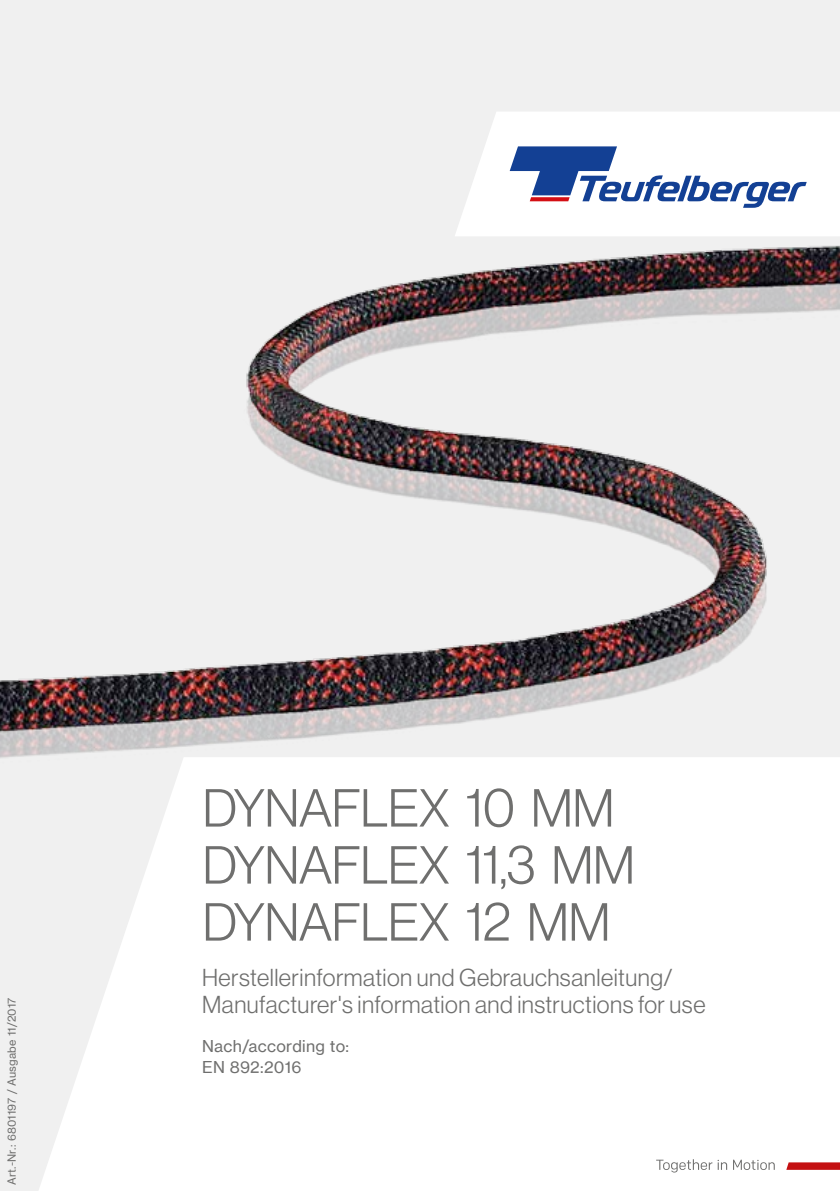
<style>
.page{position:relative;width:840px;height:1191px;background:#fff}
.page>*{position:absolute;margin:0;border:0;box-sizing:border-box;transform-origin:0 0}
.t1{font:52.4px/57px "N Haas Grotesk DS Pro 45 Lt";letter-spacing:-.01em;color:#6f6f6e}
.t2{font:24px/27px "N Haas Grotesk DS Pro 45 Lt";letter-spacing:.02em;color:#6f6f6e}
.t3{font:16px/21px "N Haas Grotesk TX Pro 55 Rg";letter-spacing:.02em;color:#6f6f6e}
.t4{font:11px "N Haas Grotesk TX Pro 55 Rg";letter-spacing:.02em;color:#6f6f6e}
</style>
<div class="page">
<div style="left:0;top:0;width:839px;height:1191px;background:#f0f0f0"></div>
<div style="left:492px;top:112px;width:347px;height:13px;background:#fff"></div>
<img style="left:0;top:125px;width:839px;height:633px">
<svg style="left:38px;top:757px;width:801px;height:434px;fill:#fff"></svg>
<svg style="left:785px;top:1162px;width:54px;height:7px"></svg>
<svg style="left:655px;top:1159px;width:119px;height:13px"></svg>
<p class="t4" style="left:5px;top:1185px;width:189px;rotate:-90deg">Art.-Nr.: 6801197 / Ausgabe 11/2017</p>
<h1 class="t1" style="left:202px;top:779px;width:433px">DYNAFLEX 10 MM<br>DYNAFLEX 11,3 MM<br>DYNAFLEX 12 MM</h1>
<p class="t2" style="left:202px;top:963px;width:504px">Herstellerinformation und Gebrauchsanleitung/<br>Manufacturer's information and instructions for use</p>
<p class="t3" style="left:202px;top:1035px;width:148px">Nach/according to:<br>EN 892:2016</p>
</div>
